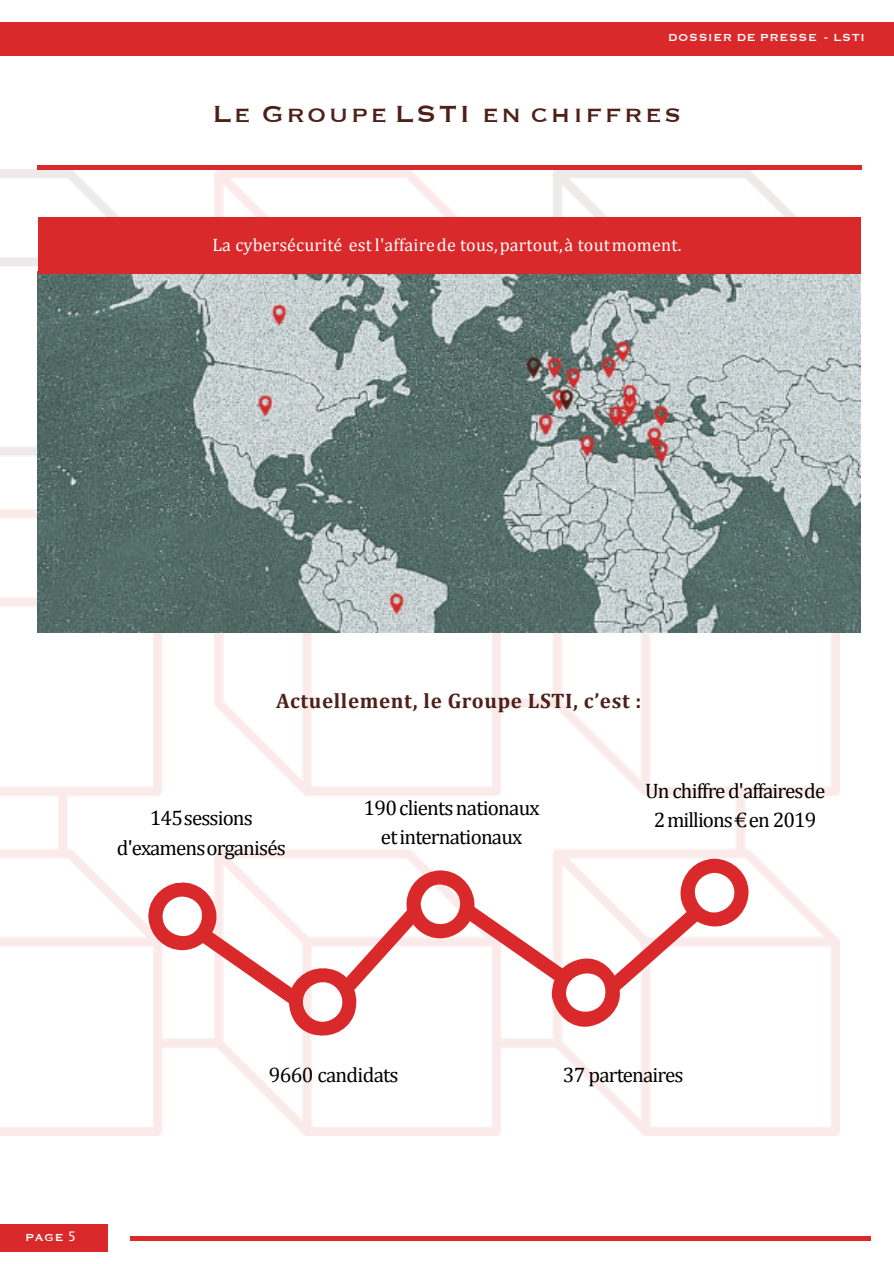
<style>
.page{position:relative;width:894px;height:1264px;background:#fff}
.page>*{position:absolute;margin:0;border:0;box-sizing:border-box;transform-origin:0 0}
.t1{font:30.3px "Copperplate";letter-spacing:.08em;color:#4d2119}
.t2{font:21px/29.2px "Cambria";letter-spacing:-.04em;color:#000;text-align:center}
.t3{font:700 21px "Cambria";letter-spacing:.03em;color:#4d2119}
.t4{font:18px "Cambria";letter-spacing:.01em;color:#fff}
.t5{font:13.2px "Copperplate";letter-spacing:.05em;color:#fff}
.s1{font-family:"Lucida Grande"}
</style>
<div class="page">
<div style="left:0;top:23px;width:893px;height:33px;background:#da292a"></div>
<img style="left:0;top:169px;width:839px;height:966px">
<hr style="left:37px;top:165px;width:824px;height:4px;background:#da292a">
<img style="left:38px;top:274px;width:822px;height:358px">
<div style="left:38px;top:218px;width:822px;height:56px;background:#da292a"></div>
<div style="left:0;top:1224px;width:108px;height:27px;background:#da292a"></div>
<hr style="left:130px;top:1236px;width:740px;height:4px;background:#da292a">
<svg style="left:147px;top:858px;width:601px;height:181px"></svg>
<p class="t5" style="left:668px;top:31px;width:198px">DOSSIER DE PRESSE - LSTI</p>
<h1 class="t1" style="left:213px;top:99px;width:470px">Le Groupe LSTI en chiffres</h1>
<p class="t4" style="left:212px;top:237px;width:470px">La cybersécurité est l'affairede tous,partout,à toutmoment.</p>
<p class="t3" style="left:276px;top:691px;width:367px">Actuellement, le Groupe LSTI, c’est :</p>
<p class="t2" style="left:117px;top:805px;width:170px">145sessions d'examensorganisés</p>
<p class="t2" style="left:363px;top:794px;width:178px">190clientsnationaux etinternationaux</p>
<p class="t2" style="left:645px;top:777px;width:182px">Un chiffre d'affairesde<br>2millions€en 2019</p>
<p class="t5" style="left:25px;top:1230px;width:52px">PAGE <span class="s1">5</span></p>
<p class="t2" style="left:269px;top:1061px;width:131px">9660 candidats</p>
<p class="t2" style="left:563px;top:1061px;width:122px">37 partenaires</p>
</div>
